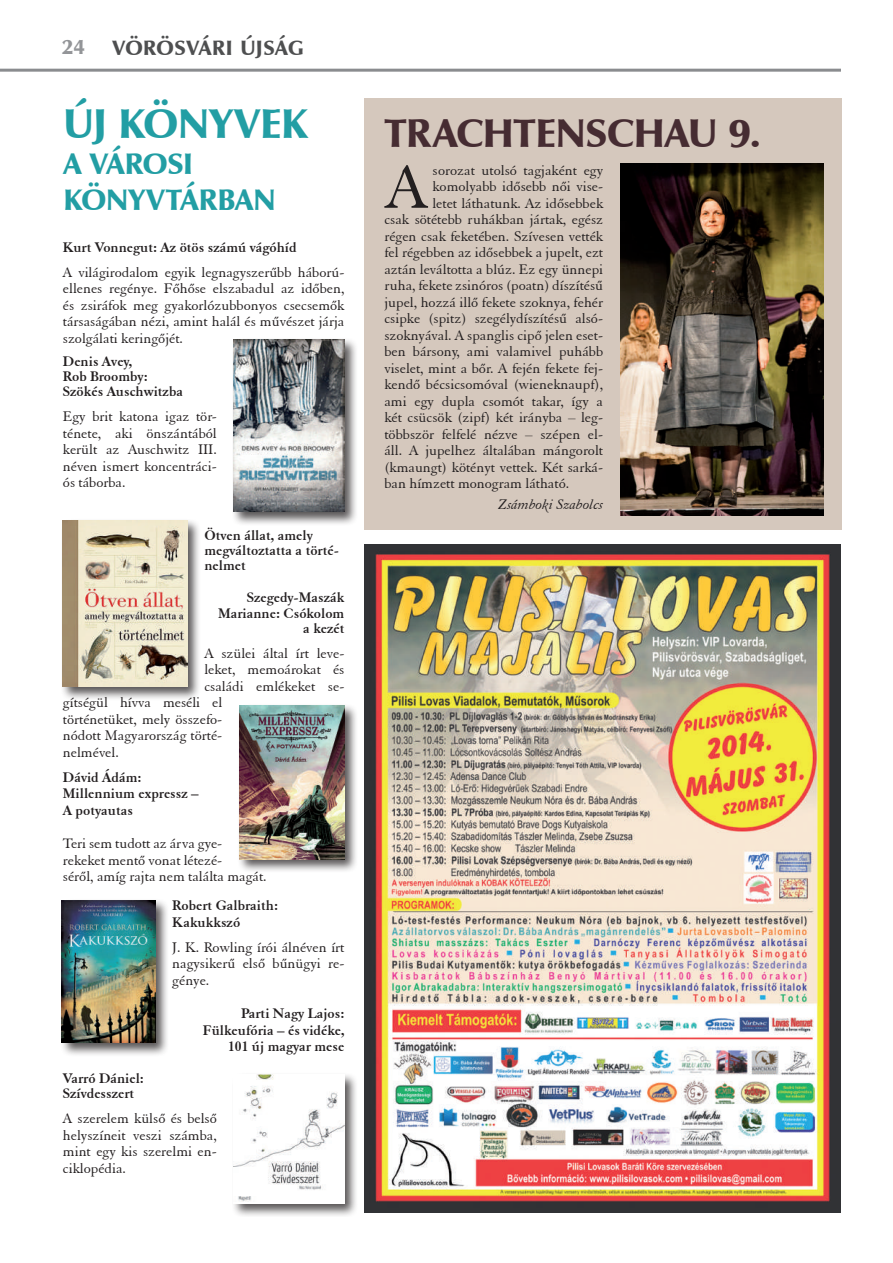
<style>
.page{position:relative;width:893px;height:1263px;background:#fff}
.page>*{position:absolute;margin:0;border:0;box-sizing:border-box;transform-origin:0 0}
.t1{font:66.6px "H Elegant Garamond BT";color:#231f20}
.t2{font:42px "H Zapf Humanist 601 Ultra BT";letter-spacing:-.01em;color:#229ea4}
.t3{font:40.5px "H Zapf Humanist 601 Ultra BT";letter-spacing:-.01em;color:#462c32}
.t4{font:30px/36px "H Zapf Humanist 601 Ultra BT";letter-spacing:-.005em;color:#229ea4}
.t5{font:21px "H Zapf Humanist 601 Ultra BT";letter-spacing:.02em;color:#4e4f50}
.t6{font:21px "H Zapf Humanist 601 Ultra BT";color:#939598}
.t7{font:15px/16.5px "H Elegant Garamond BT";color:#231f20;text-align:justify}
.t8{font:15px/15px "H Elegant Garamond BT Bold";color:#231f20}
.t9{font:15px "H Elegant Garamond BT Italic";color:#231f20}
</style>
<div class="page">
<hr style="left:0;top:69px;width:841px;height:3px;background:#8a8c8f">
<div style="left:364px;top:98px;width:478px;height:431px;background:#d5c8bd"></div>
<img style="left:621px;top:163px;width:203px;height:352px">
<div style="left:232px;top:338px;width:127px;height:188px;background:#231f20;opacity:.75"></div>
<img style="left:234px;top:340px;width:110px;height:172px">
<div style="left:60px;top:898px;width:109px;height:159px;background:#231f20;opacity:.75"></div>
<img style="left:62px;top:900px;width:93px;height:143px">
<div style="left:237px;top:703px;width:122px;height:170px;background:#231f20;opacity:.75"></div>
<img style="left:239px;top:705px;width:105px;height:154px">
<div style="left:232px;top:1072px;width:127px;height:145px;background:#231f20;opacity:.75"></div>
<img style="left:234px;top:1075px;width:110px;height:128px">
<div style="left:61px;top:518px;width:141px;height:182px;background:#231f20;opacity:.75"></div>
<img style="left:63px;top:520px;width:124px;height:166px">
<img style="left:364px;top:544px;width:477px;height:668px">
<h3 class="t6" style="left:62px;top:34px;width:25px">24</h3>
<h3 class="t5" style="left:113px;top:35px;width:193px">VÖRÖSVÁRI ÚJSÁG</h3>
<h2 class="t2" style="left:63px;top:97px;width:245px">ÚJ KÖNYVEK</h2>
<h3 class="t4" style="left:63px;top:145px;width:214px">A VÁROSI<br>KÖNYVTÁRBAN</h3>
<p class="t8" style="left:63px;top:239px;width:235px">Kurt Vonnegut: Az ötös számú vágóhíd</p>
<p class="t7" style="left:63px;top:263px;width:283px">A világirodalom egyik legnagyszerűbb háború&shy;ellenes regénye. Főhőse elszabadul az időben, és zsiráfok meg gyakorlózubbonyos csecsemők társaságában nézi, amint halál és művészet járja szolgálati keringőjét.</p>
<p class="t8" style="left:63px;top:354px;width:122px">Denis Avey,<br>Rob Broomby:<br>Szökés Auschwitzba</p>
<p class="t7" style="left:63px;top:408px;width:155px">Egy brit katona igaz tör&shy;ténete, aki önszántából került az Auschwitz III. néven ismert koncentráci&shy;ós táborba.</p>
<p class="t8" style="left:204px;top:528px;width:136px">Ötven állat, amely megváltoztatta a törté&shy;nelmet</p>
<p class="t8" style="left:218px;top:590px;width:128px;text-align:right">Szegedy-Maszák<br>Marianne: Csókolom a kezét</p>
<p class="t7" style="left:204px;top:644px;width:142px">A szülei által írt leve-</p>
<p class="t7" style="left:204px;top:661px;width:142px">leket, memoárokat és</p>
<p class="t7" style="left:204px;top:677px;width:142px">családi emlékeket se-</p>
<p class="t7" style="left:63px;top:694px;width:161px">gítségül hívva meséli el</p>
<p class="t7" style="left:63px;top:710px;width:161px">történetüket, mely összefo-</p>
<p class="t7" style="left:63px;top:727px;width:161px">nódott Magyarország törté-</p>
<p class="t7" style="left:63px;top:743px;width:57px">nelmével.</p>
<p class="t8" style="left:63px;top:768px;width:137px;line-height:16.5px">Dávid Ádám:<br>Millennium expressz –<br>A potyautas</p>
<p class="t7" style="left:63px;top:835px;width:205px;text-align:left">Teri sem tudott az árva gye&shy;rekeket mentő vonat létezé-<br>séről, amíg rajta nem találta magát.</p>
<p class="t8" style="left:172px;top:897px;width:107px;line-height:16.5px">Robert Galbraith:<br>Kakukkszó</p>
<p class="t7" style="left:172px;top:938px;width:174px">J. K. Rowling írói álnéven írt nagysikerű első bűnügyi re&shy;génye.</p>
<p class="t8" style="left:203px;top:1005px;width:143px;line-height:16.5px;text-align:right">Parti Nagy Lajos:<br>Fülkeufória – és vidéke,<br>101 új magyar mese</p>
<p class="t8" style="left:63px;top:1071px;width:83px">Varró Dániel:<br>Szívdesszert</p>
<p class="t7" style="left:63px;top:1110px;width:155px">A szerelem külső és belső helyszíneit veszi számba, mint egy kis szerelmi en&shy;ciklopédia.</p>
<h3 class="t3" style="left:384px;top:108px;width:378px">TRACHTENSCHAU 9.</h3>
<h1 class="t1" style="left:386px;top:147px;width:43px">A</h1>
<p class="t7" style="left:432px;top:161px;width:172px">sorozat utolsó tagjaként egy</p>
<p class="t7" style="left:432px;top:178px;width:172px">komolyabb idősebb női vise-</p>
<p class="t7" style="left:432px;top:194px;width:172px">letet láthatunk. Az idősebbek</p>
<p class="t7" style="left:384px;top:211px;width:220px">csak sötétebb ruhákban jártak, egész</p>
<p class="t7" style="left:384px;top:227px;width:220px">régen csak feketében. Szívesen vették</p>
<p class="t7" style="left:384px;top:244px;width:220px">fel régebben az idősebbek a jupelt, ezt</p>
<p class="t7" style="left:384px;top:260px;width:220px">aztán leváltotta a blúz. Ez egy ünnepi</p>
<p class="t7" style="left:384px;top:277px;width:220px">ruha, fekete zsinóros (poatn) díszítésű</p>
<p class="t7" style="left:384px;top:293px;width:220px">jupel, hozzá illő fekete szoknya, fehér</p>
<p class="t7" style="left:384px;top:310px;width:220px">csipke (spitz) szegélydíszítésű alsó-</p>
<p class="t7" style="left:384px;top:326px;width:220px">szoknyával. A spanglis cipő jelen eset-</p>
<p class="t7" style="left:384px;top:343px;width:220px">ben bársony, ami valamivel puhább</p>
<p class="t7" style="left:384px;top:359px;width:220px">viselet, mint a bőr. A fején fekete fej-</p>
<p class="t7" style="left:384px;top:376px;width:220px">kendő bécsicsomóval (wieneknaupf),</p>
<p class="t7" style="left:384px;top:392px;width:220px">ami egy dupla csomót takar, így a</p>
<p class="t7" style="left:384px;top:409px;width:220px">két csücsök (zipf) két irányba – leg-</p>
<p class="t7" style="left:384px;top:425px;width:220px">többször felfelé nézve – szépen el-</p>
<p class="t7" style="left:384px;top:442px;width:220px">áll. A jupelhez általában mángorolt</p>
<p class="t7" style="left:384px;top:458px;width:220px">(kmaungt) kötényt vettek. Két sarká-</p>
<p class="t7" style="left:384px;top:475px;width:186px">ban hímzett monogram látható.</p>
<p class="t9" style="left:498px;top:495px;width:106px">Zsámboki Szabolcs</p>
</div>
